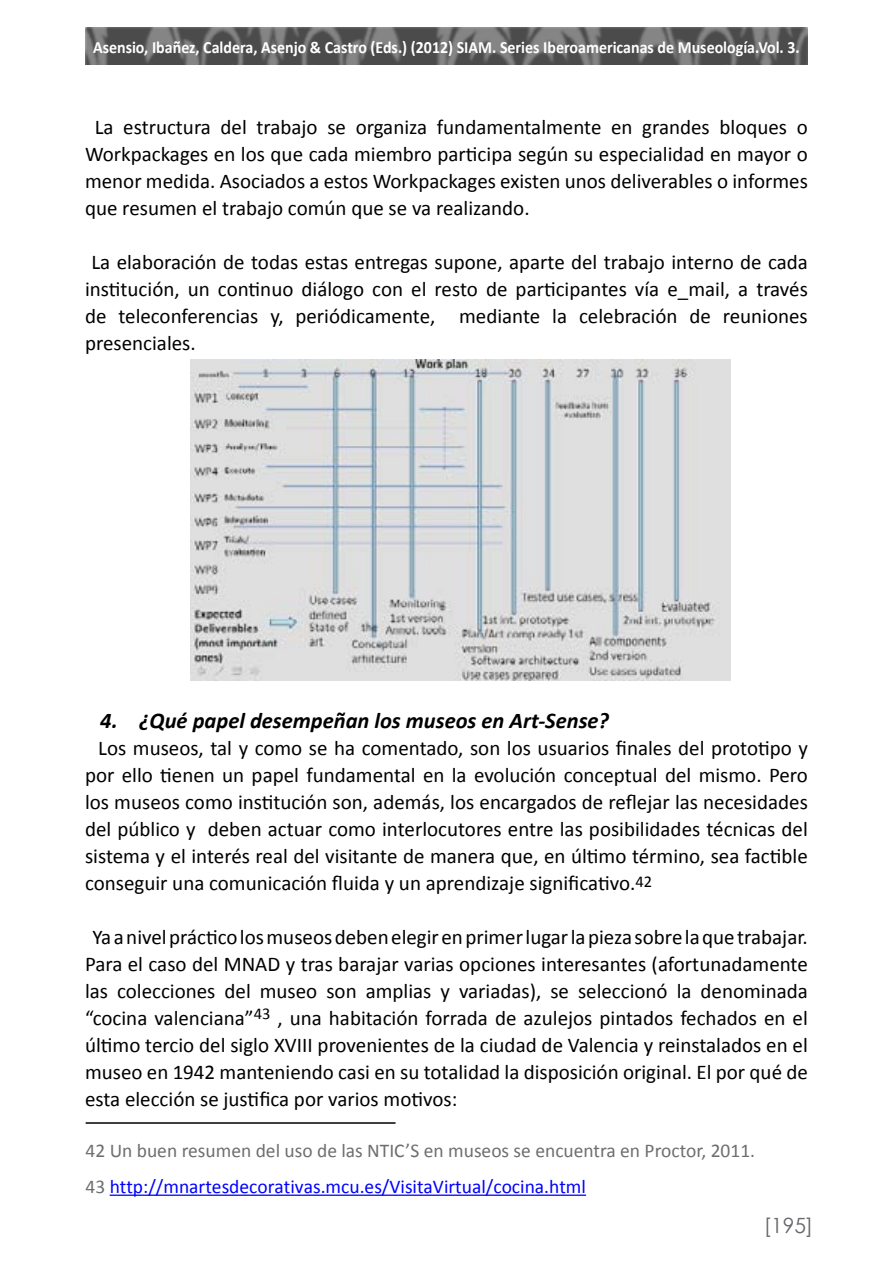
<style>
.page{position:relative;width:893px;height:1263px;background:#fff}
.page>*{position:absolute;margin:0;border:0;box-sizing:border-box;transform-origin:0 0}
.t1{font:italic 700 22.5px "Calibri";color:#000}
.t2{font:21px/27px "Calibri";color:#000;text-align:justify}
.t3{font:21px "Century Gothic";color:#66676a}
.t4{font:19.5px/35.5px "Calibri";color:#6d6e71}
.t5{font:700 17.1px "Calibri";color:#fff;scale:.93 1}
.s1{font-size:16.5px}
.s2{color:#00f}
</style>
<div class="page">
<img style="left:86px;top:27px;width:721px;height:38px">
<img style="left:191px;top:360px;width:539px;height:321px">
<hr style="left:110px;top:1194px;width:476px;height:2px;background:#00f">
<hr style="left:86px;top:1122px;width:310px;height:2px;background:#000">
<p class="t5" style="left:93px;top:36px;width:761px">Asensio, Ibañez, Caldera, Asenjo &amp; Castro (Eds.) (2012) SIAM. Series Iberoamericanas de Museología.Vol. 3.</p>
<p class="t2" style="left:85px;top:113px;width:724px;text-indent:10px">La estructura del trabajo se organiza fundamentalmente en grandes bloques o Workpackages en los que cada miembro participa según su especialidad en mayor o menor medida. Asociados a estos Workpackages existen unos deliverables o informes que resumen el trabajo común que se va realizando.</p>
<p class="t2" style="left:85px;top:248px;width:724px;text-indent:6px">La elaboración de todas estas entregas supone, aparte del trabajo interno de cada institución, un continuo diálogo con el resto de participantes vía e_mail, a través de teleconferencias y, periódicamente, mediante la celebración de reuniones presenciales.</p>
<p class="t1" style="left:100px;top:706px;width:510px">4. ¿Qué papel desempeñan los museos en Art-Sense?</p>
<p class="t2" style="left:85px;top:734px;width:724px;text-indent:13px">Los museos, tal y como se ha comentado, son los usuarios finales del prototipo y por ello tienen un papel fundamental en la evolución conceptual del mismo. Pero los museos como institución son, además, los encargados de reflejar las necesidades del público y deben actuar como interlocutores entre las posibilidades técnicas del sistema y el interés real del visitante de manera que, en último término, sea factible conseguir una comunicación fluida y un aprendizaje significativo.<span class="s1">42</span></p>
<p class="t2" style="left:85px;top:923px;width:724px;text-indent:7px">Ya a nivel práctico los museos deben elegir en primer lugar la pieza sobre la que trabajar.<br>Para el caso del MNAD y tras barajar varias opciones interesantes (afortunadamente las colecciones del museo son amplias y variadas), se seleccionó la denominada “cocina valenciana”<sup>43</sup> , una habitación forrada de azulejos pintados fechados en el último tercio del siglo XVIII provenientes de la ciudad de Valencia y reinstalados en el museo en 1942 manteniendo casi en su totalidad la disposición original. El por qué de esta elección se justifica por varios motivos:</p>
<p class="t4" style="left:85px;top:1133px;width:671px">42 Un buen resumen del uso de las NTIC’S en museos se encuentra en Proctor, 2011.<br>43 <span class="s2">http://mnartesdecorativas.mcu.es/VisitaVirtual/cocina.html</span></p>
<p class="t3" style="left:764px;top:1211px;width:51px">[195]</p>
</div>
